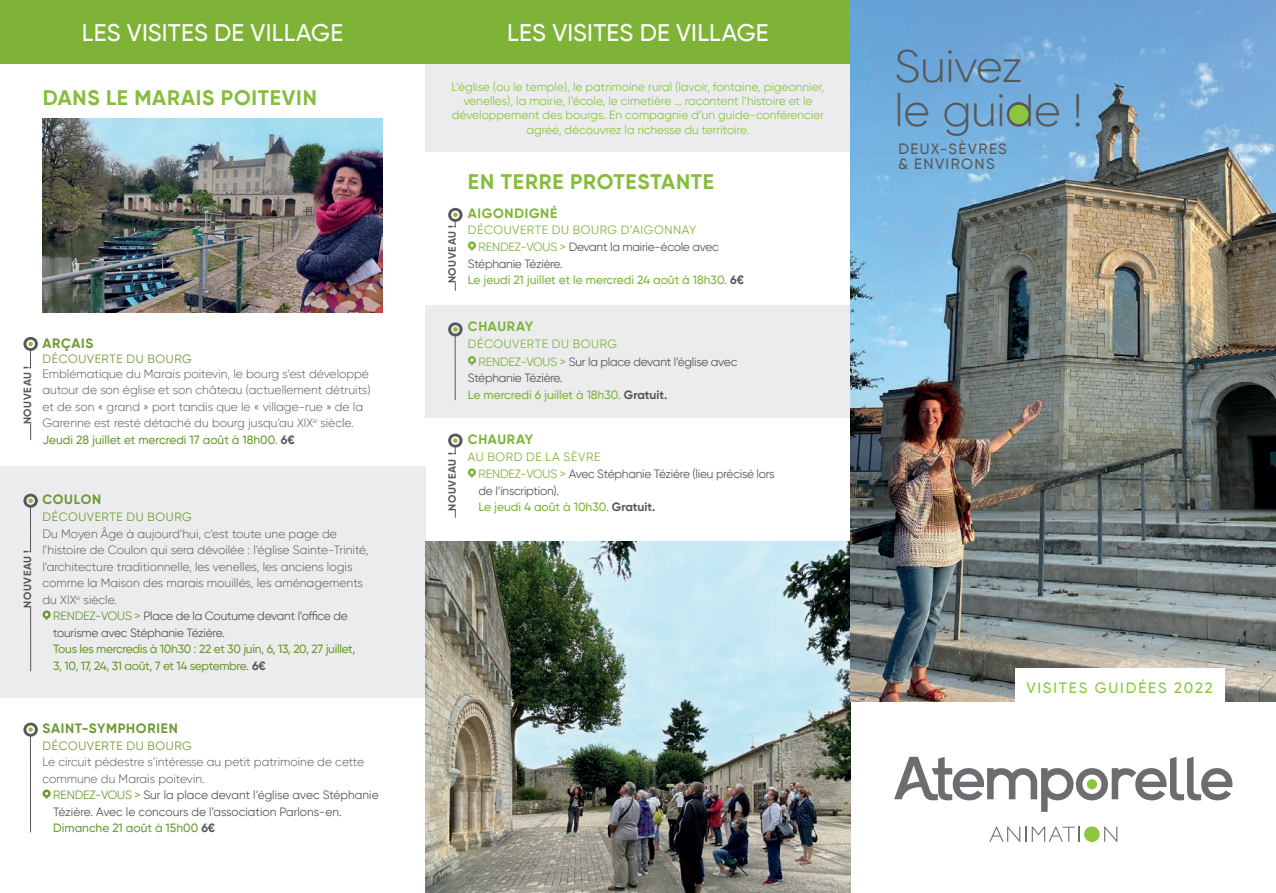
<style>
.page{position:relative;width:1276px;height:893px;background:#fff}
.page>*{position:absolute;margin:0;border:0;box-sizing:border-box;transform-origin:0 0}
.t1{font:300 45.3px/43.8px "Gilroy";letter-spacing:-.01em;color:#57585a}
.t2{font:500 24px "Gilroy";letter-spacing:.01em;color:#fff}
.t3{font:700 21px "Gilroy";letter-spacing:.03em;color:#85bd3b}
.t4{font:500 15px/15px "Gilroy";letter-spacing:.09em;color:#57585a}
.t5{font:500 15px "Gilroy";letter-spacing:.125em;color:#8bc63e}
.t6{font:700 13.5px "Gilroy";letter-spacing:.045em;color:#6d9a32}
.t7{font:700 13.5px "Gilroy";letter-spacing:.05em;color:#7eb338}
.t8{font:300 12px/16.5px "Gilroy";color:#57585a}
.t9{font:12px/16.5px "Gilroy";letter-spacing:-.02em;color:#57585a}
.t10{font:12px/14.4px "Gilroy";color:#8bc63e;text-align:center}
.t11{font:12px/16.5px "Gilroy";color:#57585a}
.t12{font:500 12px/16.5px "Gilroy";letter-spacing:-.025em;color:#6d9a32}
.t13{font:12px "Gilroy";letter-spacing:.05em;color:#7eb338}
.t14{font:12px "Gilroy";letter-spacing:.05em;color:#6d9a32}
.t15{font:700 10.5px "Gilroy";letter-spacing:.06em;color:#57585a}
.s1{font-weight:500;color:#6d9a32}
.s2{font-weight:500;color:#85a851}
.s3{font-weight:700}
.s4{color:#6d9a32}
.s5{font-weight:700;color:#57585a}
.s6{color:#7eb338}
.s7{font-weight:500;color:#7eb338}
</style>
<div class="page">
<div style="left:425px;top:305px;width:426px;height:113px;background:#ececee"></div>
<div style="left:425px;top:56px;width:425px;height:96px;background:#ececee"></div>
<div style="left:0;top:467px;width:425px;height:231px;background:#ececee"></div>
<div style="left:404px;top:0;width:446px;height:64px;background:#7eb338"></div>
<svg style="left:448px;top:208px;width:14px;height:19px"></svg>
<hr style="left:455px;top:334px;width:1px;height:66px;background:#57585a">
<svg style="left:448px;top:322px;width:14px;height:14px"></svg>
<svg style="left:468px;top:241px;width:8px;height:8px"></svg>
<svg style="left:469px;top:244px;width:5px;height:7px"></svg>
<div style="left:468px;top:356px;width:8px;height:8px;background:#7eb338;border-radius:50%"></div>
<svg style="left:469px;top:358px;width:5px;height:8px"></svg>
<svg style="left:468px;top:468px;width:8px;height:8px"></svg>
<svg style="left:469px;top:471px;width:5px;height:7px"></svg>
<img style="left:425px;top:541px;width:425px;height:352px">
<img style="left:43px;top:119px;width:340px;height:194px">
<div style="left:0;top:0;width:425px;height:64px;background:#7eb338"></div>
<svg style="left:23px;top:337px;width:15px;height:31px"></svg>
<svg style="left:30px;top:423px;width:1px;height:17px"></svg>
<hr style="left:30px;top:505px;width:1px;height:46px;background:#57585a">
<svg style="left:23px;top:494px;width:15px;height:14px"></svg>
<hr style="left:30px;top:607px;width:1px;height:64px;background:#57585a">
<hr style="left:30px;top:734px;width:1px;height:98px;background:#57585a">
<svg style="left:23px;top:723px;width:15px;height:14px"></svg>
<svg style="left:43px;top:610px;width:8px;height:9px"></svg>
<svg style="left:44px;top:613px;width:5px;height:7px"></svg>
<div style="left:43px;top:789px;width:8px;height:8px;background:#6d9a32;border-radius:50%"></div>
<svg style="left:44px;top:792px;width:5px;height:7px"></svg>
<img style="left:850px;top:0;width:426px;height:702px">
<div style="left:1015px;top:669px;width:209px;height:37px;background:#fff"></div>
<div style="left:1084px;top:826px;width:15px;height:16px;background:#8bc63e;border-radius:50%"></div>
<svg style="left:989px;top:826px;width:90px;height:16px"></svg>
<svg style="left:1104px;top:827px;width:13px;height:15px"></svg>
<svg style="left:1007px;top:102px;width:23px;height:24px"></svg>
<div style="left:1009px;top:105px;width:19px;height:19px;background:#8bc63e;border-radius:50%"></div>
<svg style="left:894px;top:757px;width:338px;height:55px"></svg>
<svg style="left:448px;top:434px;width:14px;height:20px"></svg>
<h2 class="t2" style="left:82px;top:18px;width:263px">LES VISITES DE VILLAGE</h2>
<h3 class="t3" style="left:43px;top:84px;width:276px">DANS LE MARAIS POITEVIN</h3>
<p class="t15" style="left:21px;top:424px;width:59px;rotate:-90deg">NOUVEAU !</p>
<p class="t6" style="left:43px;top:334px;width:52px">ARÇAIS</p>
<p class="t14" style="left:43px;top:351px;width:151px">DÉCOUVERTE DU BOURG</p>
<p class="t8" style="left:43px;top:365px;width:329px">Emblématique du Marais poitevin, le bourg s’est développé autour de son église et son château (actuellement détruits) et de son « grand » port tandis que le « village-rue » de la Garenne est resté détaché du bourg jusqu’au XIX<sup>e</sup> siècle.<br><span class="s1">Jeudi 28 juillet et mercredi 17 août à 18h00</span><span class="s2">.</span> <span class="s3">6€</span></p>
<p class="t15" style="left:21px;top:608px;width:59px;rotate:-90deg">NOUVEAU !</p>
<p class="t6" style="left:43px;top:491px;width:60px">COULON</p>
<p class="t14" style="left:43px;top:509px;width:151px">DÉCOUVERTE DU BOURG</p>
<p class="t8" style="left:43px;top:525px;width:296px">Du Moyen Âge à aujourd’hui, c’est toute une page de</p>
<p class="t8" style="left:43px;top:542px;width:327px">l’histoire de Coulon qui sera dévoilée : l’église Sainte-Trinité,</p>
<p class="t8" style="left:43px;top:558px;width:311px">l’architecture traditionnelle, les venelles, les anciens logis</p>
<p class="t8" style="left:43px;top:575px;width:322px">comme la Maison des marais mouillés, les aménagements</p>
<p class="t8" style="left:43px;top:591px;width:76px">du XIX<sup>e</sup> siècle.</p>
<p class="t9" style="left:53px;top:608px;width:296px"><span class="s4">RENDEZ-VOUS &gt;</span> Place de la Coutume devant l’office de</p>
<p class="t9" style="left:53px;top:624px;width:173px">tourisme avec Stéphanie Tézière.</p>
<p class="t12" style="left:53px;top:641px;width:304px">Tous les mercredis à 10h30 : 22 et 30 juin, 6, 13, 20, 27 juillet,<br>3, 10, 17, 24, 31 août, 7 et 14 septembre. <span class="s5">6€</span></p>
<p class="t6" style="left:43px;top:720px;width:137px">SAINT-SYMPHORIEN</p>
<p class="t14" style="left:43px;top:738px;width:151px">DÉCOUVERTE DU BOURG</p>
<p class="t8" style="left:43px;top:754px;width:323px">Le circuit pédestre s’intéresse au petit patrimoine de cette commune du Marais poitevin.</p>
<p class="t11" style="left:53px;top:787px;width:327px"><span class="s4">RENDEZ-VOUS &gt;</span> Sur la place devant l’église avec Stéphanie<br>Tézière. Avec le concours de l’association Parlons-en.<br><span class="s1">Dimanche 21 août à 15h00</span> <span class="s3">6€</span></p>
<h2 class="t2" style="left:507px;top:18px;width:263px">LES VISITES DE VILLAGE</h2>
<p class="t10" style="left:451px;top:79px;width:374px">L’église (ou le temple), le patrimoine rural (lavoir, fontaine, pigeonnier, venelles), la mairie, l’école, le cimetière … racontent l’histoire et le développement des bourgs. En compagnie d’un guide-conférencier agréé, découvrez la richesse du territoire.</p>
<h3 class="t3" style="left:468px;top:168px;width:247px">EN TERRE PROTESTANTE</h3>
<p class="t15" style="left:445px;top:283px;width:59px;rotate:-90deg">NOUVEAU !</p>
<p class="t7" style="left:468px;top:205px;width:91px">AIGONDIGNÉ</p>
<p class="t13" style="left:468px;top:222px;width:230px">DÉCOUVERTE DU BOURG D’AIGONNAY</p>
<p class="t9" style="left:468px;top:239px;width:278px;text-indent:11px"><span class="s6">RENDEZ-VOUS &gt;</span> Devant la mairie-école avec<br>Stéphanie Tézière.<br><span class="s7">Le jeudi 21 juillet et le mercredi 24 août à 18h30.</span> <span class="s3">6€</span></p>
<p class="t7" style="left:468px;top:318px;width:67px">CHAURAY</p>
<p class="t13" style="left:468px;top:337px;width:151px">DÉCOUVERTE DU BOURG</p>
<p class="t9" style="left:468px;top:353px;width:271px;text-indent:11px"><span class="s6">RENDEZ-VOUS &gt;</span> Sur la place devant l’église avec<br>Stéphanie Tézière.<br><span class="s7">Le mercredi 6 juillet à 18h30.</span> <span class="s3">Gratuit.</span></p>
<p class="t15" style="left:445px;top:511px;width:59px;rotate:-90deg">NOUVEAU !</p>
<p class="t7" style="left:468px;top:431px;width:67px">CHAURAY</p>
<p class="t13" style="left:468px;top:449px;width:134px">AU BORD DE LA SÈVRE</p>
<p class="t9" style="left:478px;top:466px;width:297px"><span class="s6">RENDEZ-VOUS &gt;</span> Avec Stéphanie Tézière (lieu précisé lors de l’inscription).<br><span class="s7">Le jeudi 4 août à 10h30.</span> <span class="s3">Gratuit.</span></p>
<h1 class="t1" style="left:894px;top:44px;width:190px">Suivez<br>le guide !</h1>
<p class="t4" style="left:898px;top:141px;width:110px">DEUX-SÈVRES &amp; ENVIRONS</p>
<p class="t5" style="left:1026px;top:678px;width:188px">VISITES GUIDÉES 2022</p>
</div>
